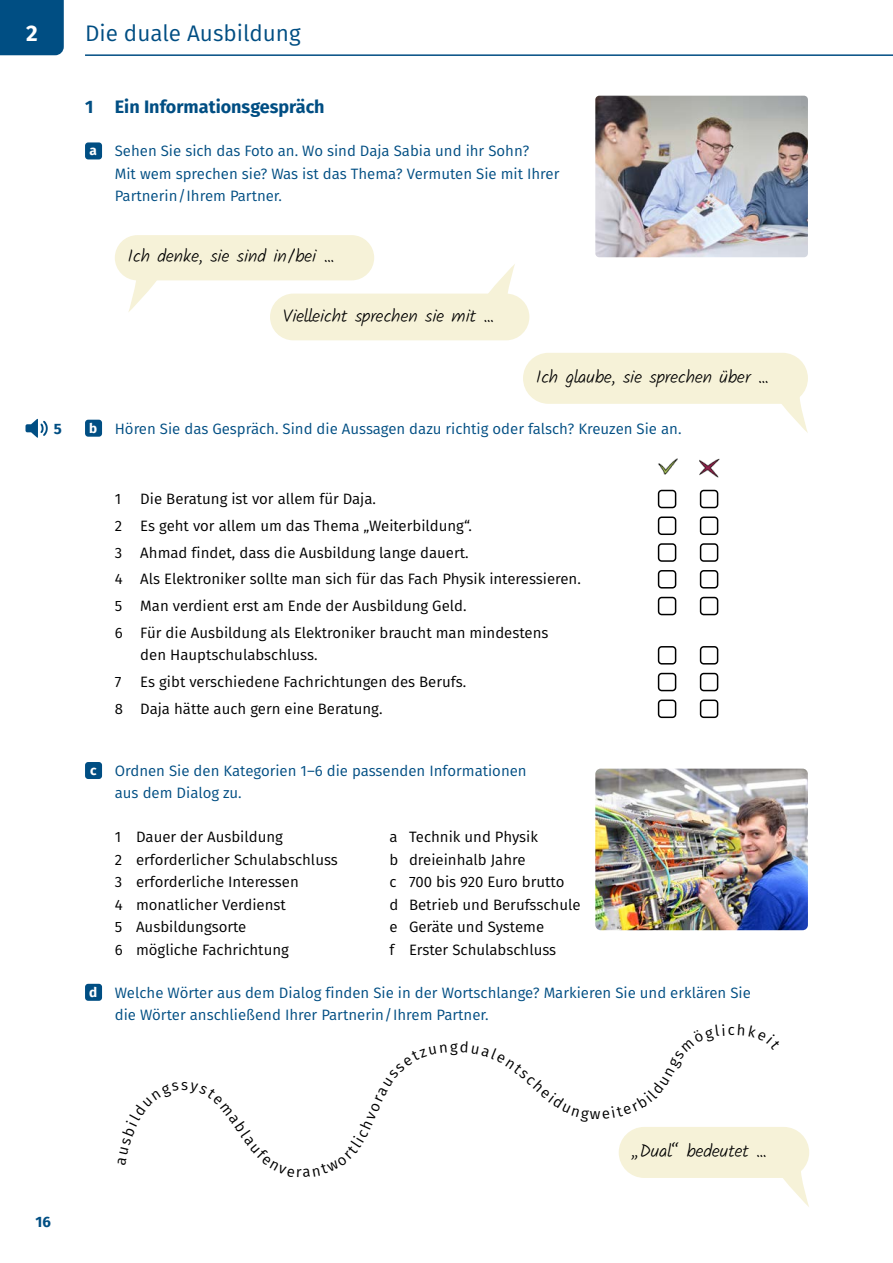
<style>
.page{position:relative;width:893px;height:1263px;background:#fff}
.page>*{position:absolute;margin:0;border:0;box-sizing:border-box;transform-origin:0 0}
._01_Kolumnentitel_Ka{font:22.5px "Fira Sans";color:#004e83}
.Kapitelnummer{font:700 22.5px "Fira Sans";color:#fff}
.Sprechblasen_Kalam_l{font:18px "Telc Kalam Light";color:#000}
.telc_aufgabe{font:700 18px "Fira Sans";color:#004e83}
.telc_Teilaufgabe{font:15px/22.5px "Fira Sans";color:#004e83}
._03_Ankreuzen_richti{font:15px/22.5px "Fira Sans";color:#000}
._03_Übungssätze_Basi{font:15px "Fira Sans";color:#000}
.Hörtext-Nummer{font:700 15px "Fira Sans";color:#004e83}
._02_Teilaufgabe_Klei{font:700 13.5px "Fira Sans";color:#fff}
</style>
<div class="page">
<div style="left:0;top:0;width:64px;height:55px;background:#004e83"></div>
<div style="left:85px;top:142px;width:17px;height:17px;background:#004e83;border-radius:3px"></div>
<div style="left:85px;top:420px;width:17px;height:17px;background:#004e83;border-radius:3px"></div>
<img style="left:658px;top:458px;width:20px;height:17px">
<img style="left:699px;top:459px;width:20px;height:18px">
<div style="left:658px;top:490px;width:18px;height:18px;border:2px solid #000;border-radius:3px"></div>
<div style="left:700px;top:490px;width:18px;height:18px;border:2px solid #000;border-radius:3px"></div>
<div style="left:658px;top:516px;width:18px;height:19px;border:2px solid #000;border-radius:3px"></div>
<div style="left:700px;top:516px;width:18px;height:19px;border:2px solid #000;border-radius:3px"></div>
<div style="left:658px;top:543px;width:18px;height:19px;border:2px solid #000;border-radius:3px"></div>
<div style="left:700px;top:543px;width:18px;height:19px;border:2px solid #000;border-radius:3px"></div>
<div style="left:658px;top:570px;width:18px;height:18px;border:2px solid #000;border-radius:3px"></div>
<div style="left:700px;top:570px;width:18px;height:18px;border:2px solid #000;border-radius:3px"></div>
<div style="left:658px;top:597px;width:18px;height:18px;border:2px solid #000;border-radius:3px"></div>
<div style="left:700px;top:597px;width:18px;height:18px;border:2px solid #000;border-radius:3px"></div>
<div style="left:658px;top:646px;width:18px;height:18px;border:2px solid #000;border-radius:3px"></div>
<div style="left:700px;top:646px;width:18px;height:18px;border:2px solid #000;border-radius:3px"></div>
<div style="left:658px;top:673px;width:18px;height:18px;border:2px solid #000;border-radius:3px"></div>
<div style="left:700px;top:673px;width:18px;height:18px;border:2px solid #000;border-radius:3px"></div>
<div style="left:658px;top:699px;width:18px;height:19px;border:2px solid #000;border-radius:3px"></div>
<div style="left:700px;top:699px;width:18px;height:19px;border:2px solid #000;border-radius:3px"></div>
<div style="left:85px;top:762px;width:17px;height:17px;background:#004e83;border-radius:3px"></div>
<div style="left:85px;top:984px;width:17px;height:17px;background:#004e83;border-radius:3px"></div>
<svg style="left:26px;top:419px;width:22px;height:19px"></svg>
<img style="left:595px;top:769px;width:213px;height:161px">
<hr style="left:85px;top:54px;width:808px;height:2px;background:#004e83">
<svg style="left:128px;top:278px;width:40px;height:34px"></svg>
<svg style="left:476px;top:264px;width:39px;height:32px"></svg>
<svg style="left:782px;top:398px;width:26px;height:35px"></svg>
<svg style="left:783px;top:1146px;width:26px;height:61px"></svg>
<div style="left:115px;top:235px;width:259px;height:45px;background:#f6f2d8;border-radius:23px"></div>
<div style="left:270px;top:294px;width:259px;height:46px;background:#f6f2d8;border-radius:23px"></div>
<div style="left:523px;top:353px;width:285px;height:51px;background:#f6f2d8;border-radius:26px"></div>
<div style="left:619px;top:1127px;width:190px;height:51px;background:#f6f2d8;border-radius:26px"></div>
<img style="left:595px;top:96px;width:213px;height:161px">
<p class="Kapitelnummer" style="left:26px;top:14px;width:13px">2</p>
<p class="_01_Kolumnentitel_Ka" style="left:85px;top:16px;width:217px">Die duale Ausbildung</p>
<p class="telc_aufgabe" style="left:85px;top:91px;width:241px">1 Ein Informationsgespräch</p>
<p class="_02_Teilaufgabe_Klei" style="left:90px;top:139px;width:9px">a</p>
<p class="telc_Teilaufgabe" style="left:115px;top:139px;width:446px">Sehen Sie sich das Foto an. Wo sind Daja Sabia und ihr Sohn?<br>Mit wem sprechen sie? Was ist das Thema? Vermuten Sie mit Ihrer<br>Partnerin/Ihrem Partner.</p>
<p class="Sprechblasen_Kalam_l" style="left:128px;top:244px;width:208px">Ich denke, sie sind in/bei …</p>
<p class="Hörtext-Nummer" style="left:54px;top:416px;width:10px">5</p>
<p class="Hörtext-Nummer" style="left:36px;top:1209px;width:17px">16</p>
<p class="Sprechblasen_Kalam_l" style="left:283px;top:303px;width:213px">Vielleicht sprechen sie mit …</p>
<p class="Sprechblasen_Kalam_l" style="left:536px;top:364px;width:234px">Ich glaube, sie sprechen über …</p>
<p class="_02_Teilaufgabe_Klei" style="left:89px;top:417px;width:10px">b</p>
<p class="telc_Teilaufgabe" style="left:115px;top:417px;width:568px">Hören Sie das Gespräch. Sind die Aussagen dazu richtig oder falsch? Kreuzen Sie an.</p>
<p class="_03_Ankreuzen_richti" style="left:115px;top:487px;width:8px">1</p>
<p class="_03_Ankreuzen_richti" style="left:140px;top:487px;width:237px">Die Beratung ist vor allem für Daja.</p>
<p class="_03_Ankreuzen_richti" style="left:115px;top:514px;width:359px">2 Es geht vor allem um das Thema „Weiterbildung“.</p>
<p class="_03_Ankreuzen_richti" style="left:115px;top:541px;width:355px">3 Ahmad findet, dass die Ausbildung lange dauert.</p>
<p class="_03_Ankreuzen_richti" style="left:115px;top:567px;width:468px">4 Als Elektroniker sollte man sich für das Fach Physik interessieren.</p>
<p class="_03_Ankreuzen_richti" style="left:115px;top:594px;width:353px">5 Man verdient erst am Ende der Ausbildung Geld.</p>
<p class="_03_Ankreuzen_richti" style="left:140px;top:621px;width:410px;text-indent:-26px">6 Für die Ausbildung als Elektroniker braucht man mindestens den Hauptschulabschluss.</p>
<p class="_03_Ankreuzen_richti" style="left:115px;top:670px;width:8px">7</p>
<p class="_03_Ankreuzen_richti" style="left:140px;top:670px;width:327px">Es gibt verschiedene Fachrichtungen des Berufs.</p>
<p class="_03_Ankreuzen_richti" style="left:115px;top:697px;width:269px">8 Daja hätte auch gern eine Beratung.</p>
<p class="_02_Teilaufgabe_Klei" style="left:90px;top:758px;width:8px">c</p>
<p class="telc_Teilaufgabe" style="left:115px;top:759px;width:413px">Ordnen Sie den Kategorien 1–6 die passenden Informationen aus dem Dialog zu.</p>
<p class="_03_Übungssätze_Basi" style="left:115px;top:826px;width:170px">1 Dauer der Ausbildung</p>
<p class="_03_Übungssätze_Basi" style="left:390px;top:826px;width:150px">a Technik und Physik</p>
<p class="_03_Übungssätze_Basi" style="left:115px;top:848px;width:225px">2 erforderlicher Schulabschluss</p>
<p class="_03_Übungssätze_Basi" style="left:390px;top:848px;width:138px">b dreieinhalb Jahre</p>
<p class="_03_Übungssätze_Basi" style="left:115px;top:871px;width:186px">3 erforderliche Interessen</p>
<p class="_03_Übungssätze_Basi" style="left:390px;top:871px;width:176px">c 700 bis 920 Euro brutto</p>
<p class="_03_Übungssätze_Basi" style="left:115px;top:893px;width:173px">4 monatlicher Verdienst</p>
<p class="_03_Übungssätze_Basi" style="left:390px;top:893px;width:192px">d Betrieb und Berufsschule</p>
<p class="_03_Übungssätze_Basi" style="left:115px;top:916px;width:133px">5 Ausbildungsorte</p>
<p class="_03_Übungssätze_Basi" style="left:390px;top:916px;width:156px">e Geräte und Systeme</p>
<p class="_03_Übungssätze_Basi" style="left:115px;top:938px;width:176px">6 mögliche Fachrichtung</p>
<p class="_03_Übungssätze_Basi" style="left:390px;top:938px;width:168px">f Erster Schulabschluss</p>
<p class="_02_Teilaufgabe_Klei" style="left:89px;top:981px;width:10px">d</p>
<p class="telc_Teilaufgabe" style="left:115px;top:981px;width:638px">Welche Wörter aus dem Dialog finden Sie in der Wortschlange? Markieren Sie und erklären Sie die Wörter anschließend Ihrer Partnerin/Ihrem Partner.</p>
<p class="_03_Ankreuzen_richti" style="left:181px;top:1073px;width:9px">s</p>
<p class="_03_Ankreuzen_richti" style="left:590px;top:1102px;width:12px">w</p>
<p class="Sprechblasen_Kalam_l" style="left:631px;top:1138px;width:137px">„Dual“ bedeutet …</p>
</div>
